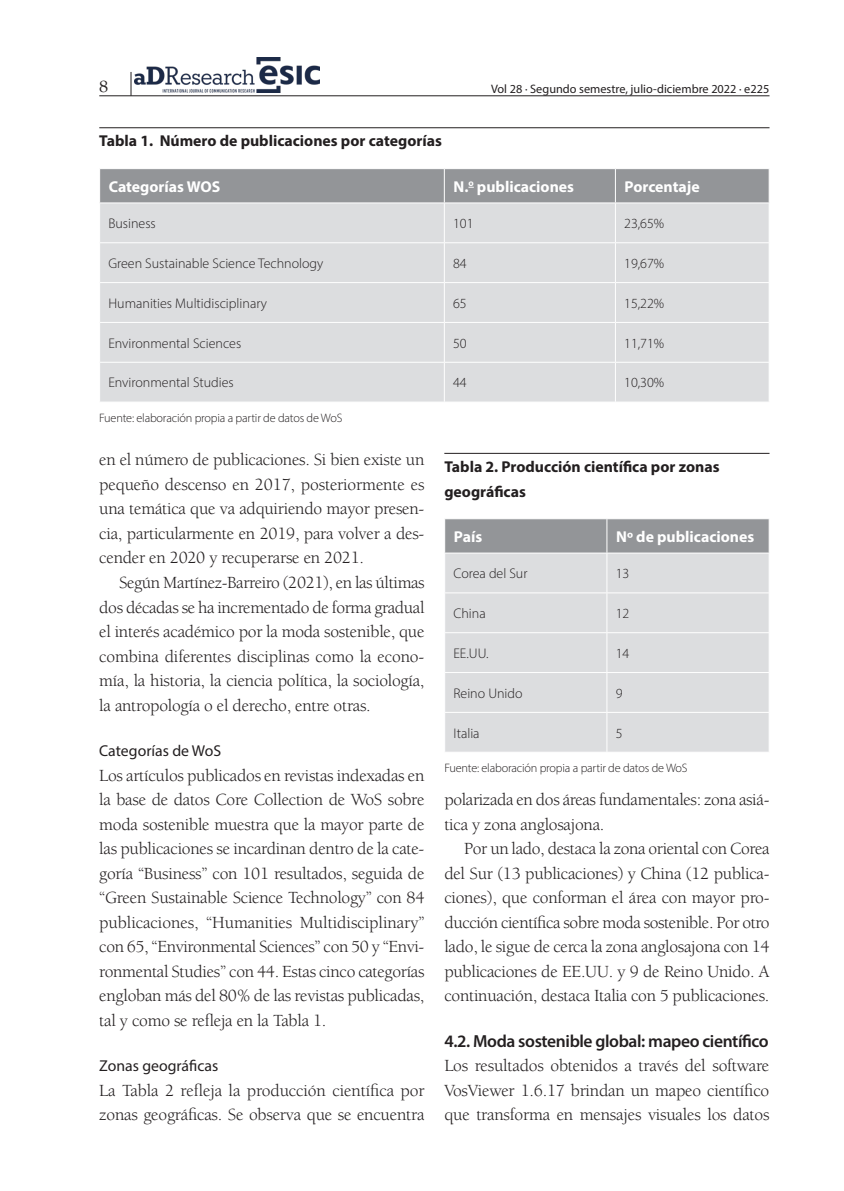
<style>
.page{position:relative;width:844px;height:1191px;background:#fff}
.page>*{position:absolute;margin:0;border:0;box-sizing:border-box;transform-origin:0 0}
.TX{font:17.5px/24.5px "Berkeley Std";letter-spacing:-.015em;color:#231f20;text-align:justify}
.TX1{font:17.5px/24.5px "Berkeley Std";letter-spacing:-.015em;color:#231f20;text-align:justify}
.t1{font:600 17.5px "Myriad Pro";letter-spacing:-.02em;color:#231f20}
.t2{font:500 17.5px "Berkeley Std";color:#231f20}
.Table_Title{font:700 15.75px/24.5px "Myriad Pro";color:#231f20}
.Table_Column_Head{font:700 15.75px "Myriad Pro";color:#fff}
.t3{font:15.75px "Myriad Pro";color:#231f20}
.Table_Body{font:300 14px "Myriad Pro";color:#231f20}
.Table_Source{font:300 12.25px "Myriad Pro";letter-spacing:-.015em;color:#231f20}
.t4{font:12.25px "Myriad Pro";color:#231f20}
</style>
<div class="page">
<svg style="left:131px;top:72px;width:1px;height:23px"></svg>
<hr style="left:99px;top:95px;width:670px;height:1px;background:#231f20">
<img style="left:135px;top:57px;width:184px;height:36px">
<hr style="left:99px;top:127px;width:670px;height:1px;background:#231f20">
<div style="left:100px;top:204px;width:668px;height:198px;background:#dcdddf"></div>
<hr style="left:444px;top:203px;width:1px;height:39px;background:#fff">
<hr style="left:615px;top:203px;width:1px;height:39px;background:#fff">
<hr style="left:99px;top:242px;width:345px;height:1px;background:#fff">
<hr style="left:444px;top:242px;width:171px;height:1px;background:#fff">
<hr style="left:444px;top:243px;width:1px;height:39px;background:#fff">
<hr style="left:615px;top:242px;width:154px;height:1px;background:#fff">
<hr style="left:615px;top:243px;width:1px;height:39px;background:#fff">
<hr style="left:99px;top:282px;width:345px;height:1px;background:#fff">
<hr style="left:444px;top:282px;width:171px;height:1px;background:#fff">
<hr style="left:444px;top:283px;width:1px;height:39px;background:#fff">
<hr style="left:615px;top:282px;width:154px;height:1px;background:#fff">
<hr style="left:615px;top:283px;width:1px;height:39px;background:#fff">
<hr style="left:99px;top:322px;width:345px;height:1px;background:#fff">
<hr style="left:444px;top:322px;width:171px;height:1px;background:#fff">
<hr style="left:444px;top:323px;width:1px;height:39px;background:#fff">
<hr style="left:615px;top:322px;width:154px;height:1px;background:#fff">
<hr style="left:615px;top:323px;width:1px;height:39px;background:#fff">
<hr style="left:99px;top:362px;width:345px;height:1px;background:#fff">
<hr style="left:444px;top:362px;width:171px;height:1px;background:#fff">
<hr style="left:444px;top:362px;width:1px;height:40px;background:#fff">
<hr style="left:615px;top:362px;width:154px;height:1px;background:#fff">
<hr style="left:615px;top:362px;width:1px;height:40px;background:#fff">
<div style="left:100px;top:169px;width:669px;height:34px;background:#939598"></div>
<hr style="left:444px;top:453px;width:325px;height:1px;background:#231f20">
<div style="left:445px;top:519px;width:323px;height:34px;background:#939598"></div>
<div style="left:445px;top:554px;width:323px;height:198px;background:#dcdddf"></div>
<hr style="left:606px;top:519px;width:1px;height:34px;background:#fff">
<hr style="left:606px;top:553px;width:1px;height:39px;background:#fff">
<hr style="left:444px;top:592px;width:162px;height:1px;background:#fff">
<hr style="left:606px;top:592px;width:163px;height:1px;background:#fff">
<hr style="left:606px;top:593px;width:1px;height:39px;background:#fff">
<hr style="left:444px;top:632px;width:162px;height:1px;background:#fff">
<hr style="left:606px;top:632px;width:163px;height:1px;background:#fff">
<hr style="left:606px;top:633px;width:1px;height:39px;background:#fff">
<hr style="left:444px;top:672px;width:162px;height:1px;background:#fff">
<hr style="left:606px;top:672px;width:163px;height:1px;background:#fff">
<hr style="left:606px;top:673px;width:1px;height:39px;background:#fff">
<hr style="left:444px;top:712px;width:162px;height:1px;background:#fff">
<hr style="left:606px;top:712px;width:163px;height:1px;background:#fff">
<hr style="left:606px;top:712px;width:1px;height:40px;background:#fff">
<p class="t2" style="left:99px;top:77px;width:11px">8</p>
<p class="t4" style="left:491px;top:81px;width:280px">Vol 28 · Segundo semestre, julio-diciembre 2022 · e225</p>
<p class="Table_Title" style="left:99px;top:128px;width:344px">Tabla 1. Número de publicaciones por categorías</p>
<p class="Table_Column_Head" style="left:109px;top:176px;width:113px">Categorías WOS</p>
<p class="Table_Column_Head" style="left:453px;top:176px;width:122px">N.<sup>o</sup> publicaciones</p>
<p class="Table_Column_Head" style="left:624px;top:176px;width:77px">Porcentaje</p>
<p class="Table_Body" style="left:108px;top:215px;width:49px">Business</p>
<p class="Table_Body" style="left:453px;top:215px;width:22px">101</p>
<p class="Table_Body" style="left:624px;top:215px;width:42px">23,65%</p>
<p class="Table_Body" style="left:108px;top:255px;width:216px">Green Sustainable Science Technology</p>
<p class="Table_Body" style="left:453px;top:255px;width:15px">84</p>
<p class="Table_Body" style="left:624px;top:255px;width:42px">19,67%</p>
<p class="Table_Body" style="left:108px;top:295px;width:160px">Humanities Multidisciplinary</p>
<p class="Table_Body" style="left:453px;top:295px;width:15px">65</p>
<p class="Table_Body" style="left:624px;top:295px;width:42px">15,22%</p>
<p class="Table_Body" style="left:108px;top:334px;width:134px">Environmental Sciences</p>
<p class="Table_Body" style="left:453px;top:334px;width:15px">50</p>
<p class="Table_Body" style="left:624px;top:334px;width:42px">11,71%</p>
<p class="Table_Body" style="left:108px;top:374px;width:127px">Environmental Studies</p>
<p class="Table_Body" style="left:453px;top:374px;width:15px">44</p>
<p class="Table_Body" style="left:624px;top:374px;width:42px">10,30%</p>
<p class="Table_Source" style="left:99px;top:411px;width:245px">Fuente: elaboración propia a partir de datos de WoS</p>
<p class="Table_Title" style="left:444px;top:454px;width:276px">Tabla 2. Producción científica por zonas geográficas</p>
<p class="Table_Column_Head" style="left:454px;top:526px;width:30px">País</p>
<p class="Table_Column_Head" style="left:616px;top:526px;width:140px">Nº de publicaciones</p>
<p class="Table_Body" style="left:453px;top:565px;width:76px">Corea del Sur</p>
<p class="Table_Body" style="left:615px;top:565px;width:15px">13</p>
<p class="Table_Body" style="left:453px;top:605px;width:34px">China</p>
<p class="Table_Body" style="left:615px;top:605px;width:15px">12</p>
<p class="Table_Body" style="left:453px;top:645px;width:37px">EE.UU.</p>
<p class="Table_Body" style="left:615px;top:645px;width:15px">14</p>
<p class="Table_Body" style="left:453px;top:684px;width:71px">Reino Unido</p>
<p class="Table_Body" style="left:615px;top:684px;width:8px">9</p>
<p class="Table_Body" style="left:453px;top:724px;width:28px">Italia</p>
<p class="Table_Body" style="left:615px;top:724px;width:8px">5</p>
<p class="Table_Source" style="left:444px;top:761px;width:245px">Fuente: elaboración propia a partir de datos de WoS</p>
<p class="TX" style="left:99px;top:448px;width:326px">en el número de publicaciones. Si bien existe un pequeño descenso en 2017, posteriormente es una temática que va adquiriendo mayor presen&shy;cia, particularmente en 2019, para volver a des&shy;cender en 2020 y recuperarse en 2021.</p>
<p class="TX" style="left:99px;top:570px;width:327px;text-indent:20px">Según Martínez-Barreiro (2021), en las últimas dos décadas se ha incrementado de forma gradual el interés académico por la moda sostenible, que combina diferentes disciplinas como la econo&shy;mía, la historia, la ciencia política, la sociología, la antropología o el derecho, entre otras.</p>
<h3 class="t3" style="left:99px;top:741px;width:123px">Categorías de WoS</h3>
<p class="TX1" style="left:99px;top:763px;width:327px">Los artículos publicados en revistas indexadas en la base de datos Core Collection de WoS sobre moda sostenible muestra que la mayor parte de las publicaciones se incardinan dentro de la cate&shy;goría “Business” con 101 resultados, seguida de “Green Sustainable Science Technology” con 84 publicaciones, “Humanities Multidisciplinary” con 65, “Environmental Sciences” con 50 y “Envi&shy;ronmental Studies” con 44. Estas cinco categorías engloban más del 80% de las revistas publicadas, tal y como se refleja en la Tabla 1.</p>
<h3 class="t3" style="left:99px;top:1056px;width:120px">Zonas geográficas</h3>
<p class="TX1" style="left:99px;top:1078px;width:327px">La Tabla 2 refleja la producción científica por zonas geográficas. Se observa que se encuentra</p>
<p class="TX1" style="left:444px;top:787px;width:326px">polarizada en dos áreas fundamentales: zona asiá&shy;tica y zona anglosajona.</p>
<p class="TX" style="left:444px;top:836px;width:327px;text-indent:20px">Por un lado, destaca la zona oriental con Corea del Sur (13 publicaciones) y China (12 publica&shy;ciones), que conforman el área con mayor pro&shy;ducción científica sobre moda sostenible. Por otro lado, le sigue de cerca la zona anglosajona con 14 publicaciones de EE.UU. y 9 de Reino Unido. A continuación, destaca Italia con 5 publicaciones.</p>
<h2 class="t1" style="left:444px;top:1029px;width:326px">4.2. Moda sostenible global: mapeo científico</h2>
<p class="TX1" style="left:444px;top:1053px;width:327px">Los resultados obtenidos a través del software VosViewer 1.6.17 brindan un mapeo científico que transforma en mensajes visuales los datos</p>
</div>
